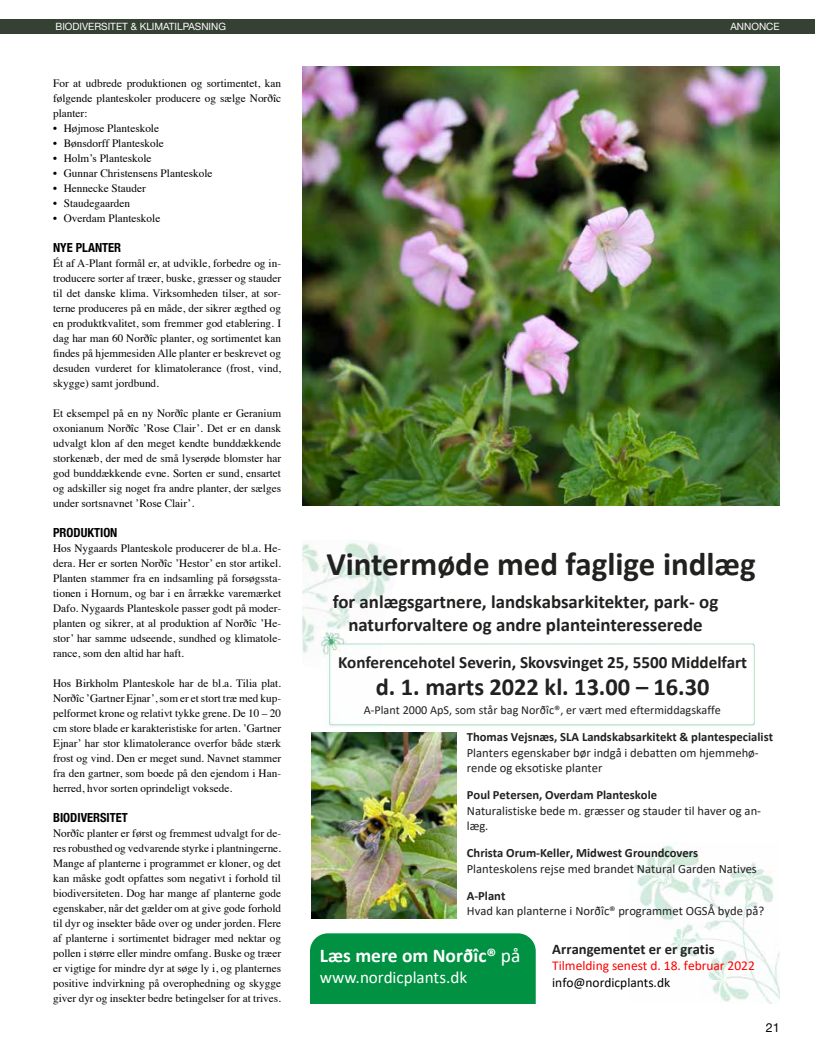
<style>
.page{position:relative;width:815px;height:1053px;background:#fff}
.page>*{position:absolute;margin:0;border:0;box-sizing:border-box;transform-origin:0 0}
.t1{font:700 33px "Calibri";color:#212120}
.t2{font:700 24.5px "Calibri";color:#212120}
.t3{font:700 19.5px "Calibri";color:#fffffe}
.t4{font:700 18.88px/23.1px "Calibri";color:#212120;text-align:center}
.t5{font:700 17.12px "Calibri";color:#212120}
.t6{font:17.12px "Calibri";color:#fffffe}
.t7{font:700 14.62px "Calibri";color:#212120}
.t8{font:13.5px "Calibri";color:#f00}
.t9{font:13.5px "Calibri";color:#000}
.t10{font:12.62px/15.2px "Calibri";color:#212120}
.t11{font:700 12.62px "Calibri";color:#212120}
.t12{font:700 condensed 12.5px "Helvetica Neue";color:#000}
.t13{font:12.5px "Helvetica Neue";color:#000}
.t14{font:12.12px "Calibri";color:#212120}
.t15{font:11.25px/15px "Times";color:#000;text-align:justify}
.t16{font:10px "Helvetica Neue";color:#fff}
.s1{font-weight:400}
</style>
<div class="page">
<div style="left:0;top:19px;width:815px;height:14px;background:#354133"></div>
<img style="left:302px;top:67px;width:478px;height:438px">
<img style="left:302px;top:541px;width:94px;height:113px">
<img style="left:322px;top:629px;width:132px;height:98px">
<img style="left:719px;top:643px;width:35px;height:83px">
<img style="left:634px;top:845px;width:146px;height:158px">
<img style="left:311px;top:732px;width:146px;height:185px">
<div style="left:310px;top:933px;width:226px;height:70px;background:#009242"></div>
<p class="t16" style="left:55px;top:19px;width:172px">BIODIVERSITET &amp; KLIMATILPASNING</p>
<p class="t16" style="left:730px;top:19px;width:51px">ANNONCE</p>
<p class="t15" style="left:53px;top:74px;width:229px">For at udbrede produktionen og sortimentet, kan følgende planteskoler producere og sælge Norðîc planter:</p>
<p class="t15" style="left:53px;top:119px;width:107px">• Højmose Planteskole</p>
<p class="t15" style="left:53px;top:134px;width:112px">• Bønsdorff Planteskole</p>
<p class="t15" style="left:53px;top:149px;width:100px">• Holm’s Planteskole</p>
<p class="t15" style="left:53px;top:164px;width:161px">• Gunnar Christensens Planteskole</p>
<p class="t15" style="left:53px;top:179px;width:94px">• Hennecke Stauder</p>
<p class="t15" style="left:53px;top:194px;width:78px">• Staudegaarden</p>
<p class="t15" style="left:53px;top:209px;width:109px">• Overdam Planteskole</p>
<p class="t12" style="left:53px;top:237px;width:70px">NYE PLANTER</p>
<p class="t15" style="left:53px;top:254px;width:229px">Ét af A-Plant formål er, at udvikle, forbedre og in&shy;troducere sorter af træer, buske, græsser og stauder til det danske klima. Virksomheden tilser, at sor&shy;terne produceres på en måde, der sikrer ægthed og en produktkvalitet, som fremmer god etablering. I dag har man 60 Norðîc planter, og sortimentet kan findes på hjemmesiden Alle planter er beskrevet og desuden vurderet for klimatolerance (frost, vind, skygge) samt jordbund.</p>
<p class="t15" style="left:53px;top:404px;width:229px">Et eksempel på en ny Norðîc plante er Geranium oxonianum Norðîc ’Rose Clair’. Det er en dansk udvalgt klon af den meget kendte bunddækkende storkenæb, der med de små lyserøde blomster har god bunddækkende evne. Sorten er sund, ensartet og adskiller sig noget fra andre planter, der sælges under sortsnavnet ’Rose Clair’.</p>
<p class="t12" style="left:53px;top:522px;width:66px">PRODUKTION</p>
<p class="t15" style="left:53px;top:539px;width:229px">Hos Nygaards Planteskole producerer de bl.a. He&shy;dera. Her er sorten Norðîc ’Hestor’ en stor artikel.<br>Planten stammer fra en indsamling på forsøgssta&shy;tionen i Hornum, og bar i en årrække varemærket Dafo. Nygaards Planteskole passer godt på moder&shy;planten og sikrer, at al produktion af Norðîc ’He&shy;stor’ har samme udseende, sundhed og klimatole&shy;rance, som den altid har haft.</p>
<p class="t15" style="left:53px;top:674px;width:229px">Hos Birkholm Planteskole har de bl.a. Tilia plat.<br>Norðîc ’Gartner Ejnar’, som er et stort træ med kup&shy;pelformet krone og relativt tykke grene. De 10 – 20 cm store blade er karakteristiske for arten. ’Gartner Ejnar’ har stor klimatolerance overfor både stærk frost og vind. Den er meget sund. Navnet stammer fra den gartner, som boede på den ejendom i Han&shy;herred, hvor sorten oprindeligt voksede.</p>
<p class="t12" style="left:53px;top:807px;width:76px">BIODIVERSITET</p>
<p class="t15" style="left:53px;top:824px;width:229px">Norðîc planter er først og fremmest udvalgt for de&shy;res robusthed og vedvarende styrke i plantningerne.<br>Mange af planterne i programmet er kloner, og det kan måske godt opfattes som negativt i forhold til biodiversiteten. Dog har mange af planterne gode egenskaber, når det gælder om at give gode forhold til dyr og insekter både over og under jorden. Flere af planterne i sortimentet bidrager med nektar og pollen i større eller mindre omfang. Buske og træer er vigtige for mindre dyr at søge ly i, og planternes positive indvirkning på overophedning og skygge giver dyr og insekter bedre betingelser for at trives.</p>
<h1 class="t1" style="left:326px;top:541px;width:431px">Vintermøde med faglige indlæg</h1>
<h3 class="t4" style="left:333px;top:590px;width:387px">for anlægsgartnere, landskabsarkitekter, park- og naturforvaltere og andre planteinteresserede</h3>
<h3 class="t5" style="left:338px;top:649px;width:411px">Konferencehotel Severin, Skovsvinget 25, 5500 Middelfart</h3>
<h2 class="t2" style="left:376px;top:670px;width:335px">d. 1. marts 2022 kl. 13.00 – 16.30</h2>
<p class="t14" style="left:364px;top:701px;width:359px">A-Plant 2000 ApS, som står bag Norðîc®, er vært med eftermiddagskaffe</p>
<p class="t11" style="left:467px;top:728px;width:308px">Thomas Vejsnæs, SLA Landskabsarkitekt &amp; plantespecialist</p>
<p class="t10" style="left:467px;top:744px;width:293px">Planters egenskaber bør indgå i debatten om hjemmehø&shy;rende og eksotiske planter</p>
<p class="t11" style="left:467px;top:786px;width:192px">Poul Petersen, Overdam Planteskole</p>
<p class="t10" style="left:467px;top:802px;width:296px">Naturalistiske bede m. græsser og stauder til haver og an&shy;læg.</p>
<p class="t11" style="left:467px;top:844px;width:233px">Christa Orum-Keller, Midwest Groundcovers</p>
<p class="t10" style="left:467px;top:860px;width:291px">Planteskolens rejse med brandet Natural Garden Natives</p>
<p class="t11" style="left:467px;top:886px;width:40px">A-Plant</p>
<p class="t10" style="left:467px;top:903px;width:299px">Hvad kan planterne i Norðîc® programmet OGSÅ byde på?</p>
<p class="t7" style="left:552px;top:938px;width:164px">Arrangementet er er gratis</p>
<p class="t8" style="left:552px;top:956px;width:204px">Tilmelding senest d. 18. februar 2022</p>
<p class="t9" style="left:552px;top:972px;width:119px">info@nordicplants.dk</p>
<h3 class="t3" style="left:320px;top:941px;width:202px">Læs mere om Norðîc® <span class="s1">på</span></h3>
<h3 class="t6" style="left:320px;top:965px;width:149px">www.nordicplants.dk</h3>
<p class="t13" style="left:766px;top:1018px;width:15px">21</p>
</div>
